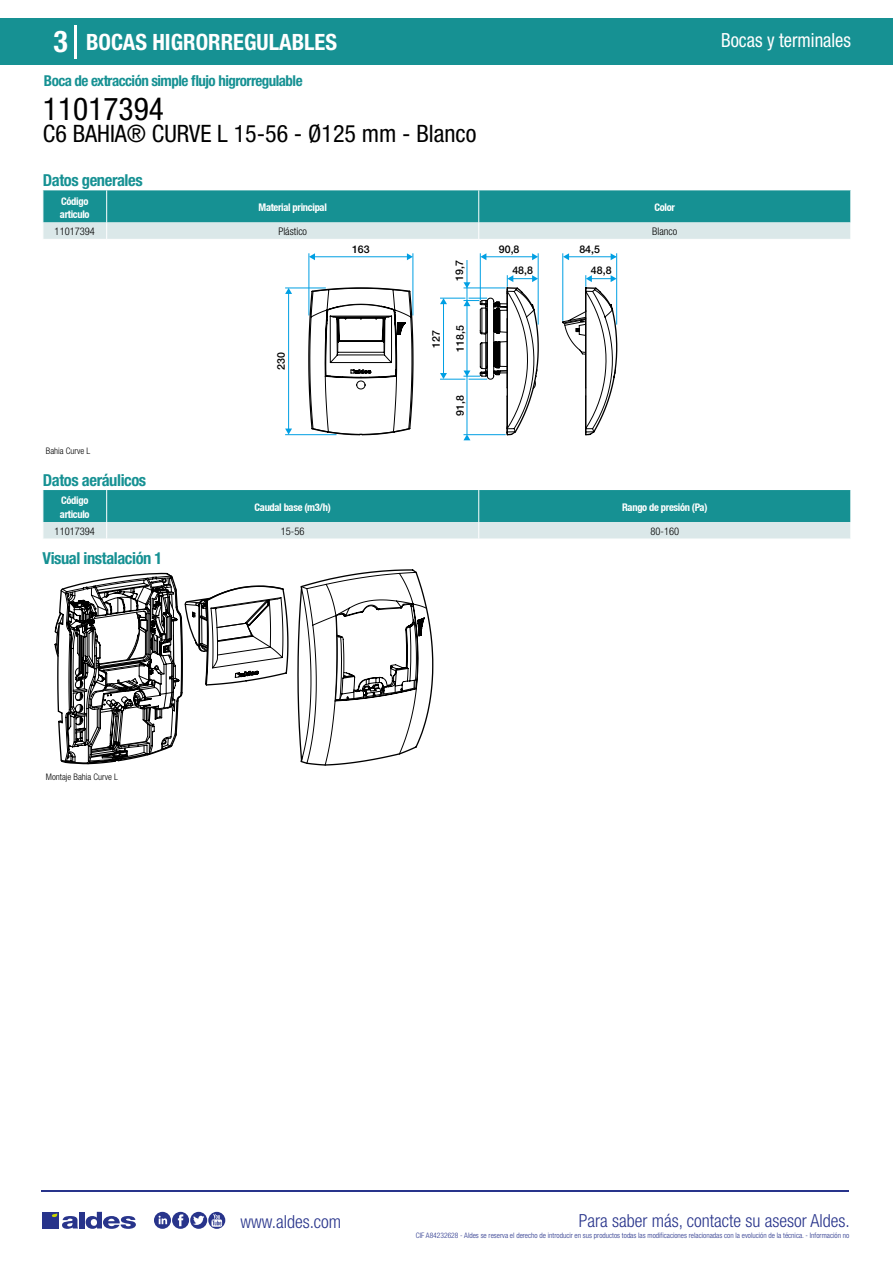
<style>
.page{position:relative;width:893px;height:1263px;background:#fff}
.page>*{position:absolute;margin:0;border:0;box-sizing:border-box;transform-origin:0 0}
.t1{font:condensed 31.5px "Helvetica Neue LT Std";color:#000}
.t2{font:700 condensed 30px "Helvetica Neue LT Std";color:#fff}
.t3{font:condensed 24px "Helvetica Neue LT Std";color:#000}
.t4{font:700 condensed 22.5px "Helvetica Neue LT Std";color:#fff}
.t5{font:condensed 19.5px "Helvetica Neue LT Std";color:#fff;scale:.95 1}
.t6{font:300 condensed 18px "Helvetica Neue";color:#28348b}
.t7{font:700 condensed 16.5px "Helvetica Neue LT Std";letter-spacing:-.025em;color:#169193}
.t8{font:700 condensed 15px "Helvetica Neue LT Std";letter-spacing:-.035em;color:#169193}
.t9{font:500 10.65px "Helvetica Neue";color:#000}
.t10{font:700 condensed 10.5px/13.5px "Helvetica Neue";letter-spacing:-.03em;color:#fff}
.t11{font:300 condensed 10.5px "Helvetica Neue";color:#000}
.t12{font:300 condensed 9px "Helvetica Neue";color:#000}
.t13{font:300 condensed 7.5px "Helvetica Neue";color:#28348b}
</style>
<div class="page">
<div style="left:0;top:18px;width:893px;height:46px;background:#169193"></div>
<hr style="left:74px;top:25px;width:2px;height:33px;background:#fff">
<hr style="left:41px;top:1190px;width:808px;height:1px;background:#28348b">
<svg style="left:154px;top:1212px;width:71px;height:17px"></svg>
<div style="left:42px;top:1212px;width:17px;height:16px;background:#28348b"></div>
<div style="left:79px;top:1212px;width:5px;height:16px;background:#28348b"></div>
<svg style="left:86px;top:1212px;width:50px;height:17px"></svg>
<svg style="left:52px;top:1213px;width:26px;height:16px"></svg>
<svg style="left:43px;top:190px;width:808px;height:49px;background:#5cb0b1"></svg>
<hr style="left:308px;top:253px;width:1px;height:62px;background:#009fe3">
<hr style="left:412px;top:253px;width:1px;height:62px;background:#009fe3">
<hr style="left:538px;top:253px;width:1px;height:72px;background:#009fe3">
<hr style="left:616px;top:253px;width:1px;height:72px;background:#009fe3">
<hr style="left:480px;top:253px;width:1px;height:47px;background:#009fe3">
<hr style="left:562px;top:253px;width:1px;height:68px;background:#009fe3">
<svg style="left:308px;top:286px;width:285px;height:150px"></svg>
<hr style="left:314px;top:256px;width:94px;height:1px;background:#009fe3">
<svg style="left:407px;top:253px;width:6px;height:7px"></svg>
<svg style="left:309px;top:253px;width:6px;height:7px"></svg>
<hr style="left:485px;top:256px;width:48px;height:1px;background:#009fe3">
<svg style="left:532px;top:253px;width:6px;height:7px"></svg>
<svg style="left:480px;top:253px;width:6px;height:7px"></svg>
<hr style="left:568px;top:256px;width:48px;height:1px;background:#009fe3">
<svg style="left:611px;top:253px;width:6px;height:7px"></svg>
<svg style="left:563px;top:253px;width:6px;height:7px"></svg>
<hr style="left:288px;top:293px;width:1px;height:137px;background:#009fe3">
<svg style="left:285px;top:288px;width:7px;height:6px"></svg>
<svg style="left:285px;top:428px;width:7px;height:6px"></svg>
<hr style="left:466px;top:260px;width:1px;height:175px;background:#009fe3">
<hr style="left:285px;top:287px;width:41px;height:1px;background:#009fe3">
<hr style="left:285px;top:434px;width:51px;height:1px;background:#009fe3">
<svg style="left:440px;top:275px;width:98px;height:165px"></svg>
<svg style="left:562px;top:275px;width:55px;height:158px"></svg>
<hr style="left:463px;top:434px;width:43px;height:1px;background:#009fe3">
<hr style="left:463px;top:287px;width:43px;height:1px;background:#009fe3">
<svg style="left:43px;top:490px;width:808px;height:49px;background:#5bafb1"></svg>
<svg style="left:55px;top:569px;width:378px;height:197px"></svg>
<h2 class="t2" style="left:54px;top:24px;width:16px">3</h2>
<h3 class="t4" style="left:86px;top:28px;width:252px">BOCAS HIGRORREGULABLES</h3>
<h3 class="t5" style="left:721px;top:29px;width:138px">Bocas y terminales</h3>
<h3 class="t8" style="left:44px;top:71px;width:260px">Boca de extracción simple flujo higrorregulable</h3>
<h1 class="t1" style="left:43px;top:91px;width:122px">11017394</h1>
<h3 class="t3" style="left:43px;top:120px;width:435px">C6 BAHIA® CURVE L 15-56 - Ø125 mm - Blanco</h3>
<h3 class="t7" style="left:43px;top:170px;width:101px">Datos generales</h3>
<h3 class="t10" style="left:60px;top:194px;width:31px">Código articulo</h3>
<h3 class="t10" style="left:259px;top:201px;width:70px">Material principal</h3>
<h3 class="t10" style="left:655px;top:201px;width:22px">Color</h3>
<h3 class="t11" style="left:55px;top:225px;width:42px">11017394</h3>
<h3 class="t11" style="left:278px;top:225px;width:30px">Plástico</h3>
<h3 class="t11" style="left:652px;top:225px;width:27px">Blanco</h3>
<h3 class="t9" style="left:352px;top:243px;width:19px">163</h3>
<h3 class="t9" style="left:499px;top:243px;width:22px">90,8</h3>
<h3 class="t9" style="left:579px;top:243px;width:22px">84,5</h3>
<h3 class="t9" style="left:512px;top:264px;width:22px">48,8</h3>
<h3 class="t9" style="left:591px;top:264px;width:22px">48,8</h3>
<h3 class="t9" style="left:453px;top:281px;width:22px;rotate:-90deg">19,7</h3>
<p class="t12" style="left:46px;top:446px;width:46px">Bahia Curve L</p>
<h3 class="t9" style="left:275px;top:370px;width:19px;rotate:-90deg">230</h3>
<h3 class="t9" style="left:430px;top:348px;width:19px;rotate:-90deg">127</h3>
<h3 class="t9" style="left:454px;top:352px;width:28px;rotate:-90deg">118,5</h3>
<h3 class="t9" style="left:454px;top:416px;width:22px;rotate:-90deg">91,8</h3>
<h3 class="t7" style="left:43px;top:470px;width:105px">Datos aeráulicos</h3>
<h3 class="t10" style="left:60px;top:494px;width:31px">Código articulo</h3>
<h3 class="t10" style="left:255px;top:500px;width:78px">Caudal base (m3/h)</h3>
<h3 class="t10" style="left:622px;top:500px;width:87px">Rango de presión (Pa)</h3>
<h3 class="t11" style="left:55px;top:525px;width:42px">11017394</h3>
<h3 class="t11" style="left:281px;top:525px;width:25px">15-56</h3>
<h3 class="t11" style="left:650px;top:525px;width:30px">80-160</h3>
<h3 class="t7" style="left:43px;top:549px;width:122px">Visual instalación 1</h3>
<p class="t12" style="left:46px;top:771px;width:74px">Montaje Bahia Curve L</p>
<h3 class="t6" style="left:240px;top:1211px;width:102px">www.aldes.com</h3>
<h3 class="t6" style="left:579px;top:1211px;width:272px">Para saber más, contacte su asesor Aldes.</h3>
<p class="t13" style="left:416px;top:1230px;width:435px">CIF A84232628 - Aldes se reserva el derecho de introducir en sus productos todas las modificaciones relacionadas con la evolución de la técnica. - Información no</p>
</div>
